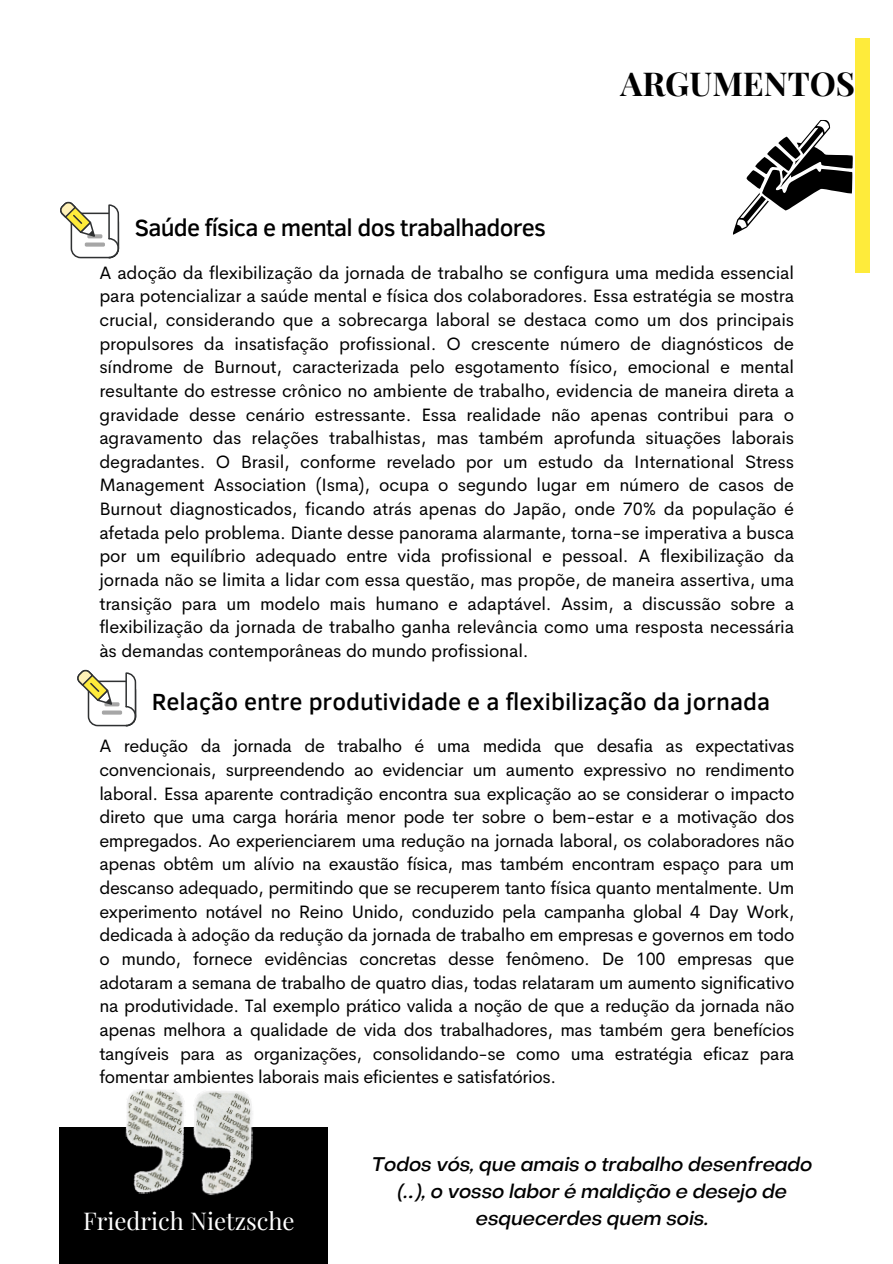
<style>
.page{position:relative;width:893px;height:1264px;background:#fff}
.page>*{position:absolute;margin:0;border:0;box-sizing:border-box;transform-origin:0 0}
.t1{font:700 33px "Playfair Display";color:#000}
.t2{font:500 24px "Clear Sans";color:#000}
.t3{font:500 24px "Clear Sans";letter-spacing:-.03em;color:#000}
.t4{font:24px "Playfair Display";color:#fff}
.t5{font:italic 500 19.5px/27px "Object Sans";color:#000;text-align:center}
.t6{font:18px/23.7px "Cerebri Sans";letter-spacing:-.015em;color:#000;text-align:justify}
</style>
<div class="page">
<div style="left:855px;top:39px;width:15px;height:234px;background:#feeb3b"></div>
<svg style="left:733px;top:120px;width:120px;height:115px"></svg>
<div style="left:88px;top:680px;width:48px;height:46px;border:2px solid #2f3132;border-radius:9px"></div>
<svg style="left:125px;top:672px;width:11px;height:54px"></svg>
<svg style="left:104px;top:702px;width:15px;height:4px"></svg>
<svg style="left:102px;top:710px;width:20px;height:4px"></svg>
<svg style="left:77px;top:669px;width:37px;height:37px"></svg>
<div style="left:59px;top:1127px;width:268px;height:136px;background:#000"></div>
<img style="left:125px;top:1089px;width:128px;height:106px">
<div style="left:71px;top:212px;width:48px;height:46px;border:2px solid #2f3132;border-radius:9px"></div>
<svg style="left:107px;top:204px;width:12px;height:55px"></svg>
<svg style="left:87px;top:234px;width:15px;height:4px"></svg>
<div style="left:85px;top:242px;width:20px;height:5px;background:#a6a6a6;border-radius:2px"></div>
<svg style="left:60px;top:201px;width:36px;height:37px"></svg>
<h2 class="t3" style="left:135px;top:210px;width:412px">Saúde física e mental dos trabalhadores</h2>
<p class="t1" style="left:620px;top:60px;width:236px">ARGUMENTOS</p>
<p class="t6" style="left:99px;top:260px;width:696px">A adoção da flexibilização da jornada de trabalho se configura uma medida essencial para potencializar a saúde mental e física dos colaboradores. Essa estratégia se mostra crucial, considerando que a sobrecarga laboral se destaca como um dos principais propulsores da insatisfação profissional. O crescente número de diagnósticos de síndrome de Burnout, caracterizada pelo esgotamento físico, emocional e mental resultante do estresse crônico no ambiente de trabalho, evidencia de maneira direta a gravidade desse cenário estressante. Essa realidade não apenas contribui para o agravamento das relações trabalhistas, mas também aprofunda situações laborais degradantes. O Brasil, conforme revelado por um estudo da International Stress Management Association (Isma), ocupa o segundo lugar em número de casos de Burnout diagnosticados, ficando atrás apenas do Japão, onde 70% da população é afetada pelo problema. Diante desse panorama alarmante, torna-se imperativa a busca por um equilíbrio adequado entre vida profissional e pessoal. A flexibilização da jornada não se limita a lidar com essa questão, mas propõe, de maneira assertiva, uma transição para um modelo mais humano e adaptável. Assim, a discussão sobre a flexibilização da jornada de trabalho ganha relevância como uma resposta necessária às demandas contemporâneas do mundo profissional.</p>
<h2 class="t2" style="left:152px;top:684px;width:620px">Relação entre produtividade e a flexibilização da jornada</h2>
<p class="t6" style="left:99px;top:734px;width:696px">A redução da jornada de trabalho é uma medida que desafia as expectativas convencionais, surpreendendo ao evidenciar um aumento expressivo no rendimento laboral. Essa aparente contradição encontra sua explicação ao se considerar o impacto direto que uma carga horária menor pode ter sobre o bem-estar e a motivação dos empregados. Ao experienciarem uma redução na jornada laboral, os colaboradores não apenas obtêm um alívio na exaustão física, mas também encontram espaço para um descanso adequado, permitindo que se recuperem tanto física quanto mentalmente. Um experimento notável no Reino Unido, conduzido pela campanha global 4 Day Work, dedicada à adoção da redução da jornada de trabalho em empresas e governos em todo o mundo, fornece evidências concretas desse fenômeno. De 100 empresas que adotaram a semana de trabalho de quatro dias, todas relataram um aumento significativo na produtividade. Tal exemplo prático valida a noção de que a redução da jornada não apenas melhora a qualidade de vida dos trabalhadores, mas também gera benefícios tangíveis para as organizações, consolidando-se como uma estratégia eficaz para fomentar ambientes laborais mais eficientes e satisfatórios.</p>
<p class="t4" style="left:83px;top:1204px;width:213px">Friedrich Nietzsche</p>
<p class="t5" style="left:372px;top:1152px;width:442px">Todos vós, que amais o trabalho desenfreado (…), o vosso labor é maldição e desejo de esquecerdes quem sois.</p>
</div>
